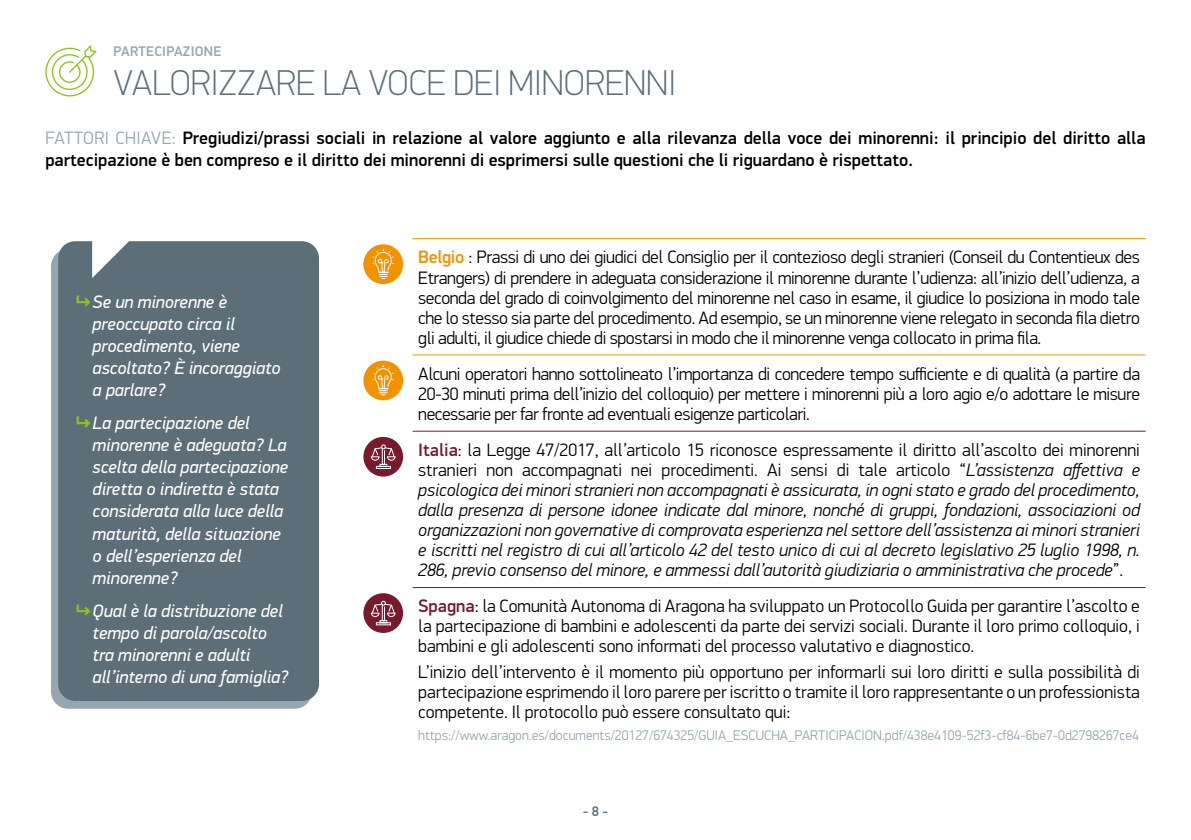
<style>
.page{position:relative;width:1191px;height:840px;background:#fff}
.page>*{position:absolute;margin:0;border:0;box-sizing:border-box;transform-origin:0 0}
.t1{font:100 36px "PF Din Display Pro";color:#5c6f79}
.t2{font:300 18px/20px "PF Din Display Pro";letter-spacing:-.02em;color:#000;text-align:justify}
.t3{font:italic 300 18px/20px "PF Din Display Pro";color:#000;text-align:justify}
.t4{font:italic 18px/22px "PF Din Display Pro";color:#fff}
.t5{font:500 18px/22px "PF Din Display Pro";color:#000}
.t6{font:300 14px "PF Din Display Pro";color:#95a6b0}
.t7{font:500 14px "PF Din Display Pro";letter-spacing:.02em;color:#95a6b0}
.t8{font:500 14px "PF Din Display Pro";color:#5c6f79}
.s1{font-weight:300;color:#95a6b0}
.s2{font-weight:900;font-style:normal;color:#95c11f}
.s3{font-weight:500;color:#f39200}
.s4{font-weight:500;font-style:normal;color:#771a2e}
.s5{font-style:normal}
.s6{font-weight:500;color:#771a2e}
</style>
<div class="page">
<div style="left:51px;top:249px;width:261px;height:459px;background:#95a6b0;border-radius:17px"></div>
<div style="left:58px;top:241px;width:261px;height:459px;background:#5c6f79;border-radius:17px"></div>
<svg style="left:92px;top:241px;width:54px;height:37px"></svg>
<hr style="left:412px;top:238px;width:733px;height:1px;background:#f39200">
<hr style="left:412px;top:354px;width:733px;height:1px;background:#f39200">
<hr style="left:412px;top:430px;width:733px;height:1px;background:#771a2e">
<hr style="left:412px;top:587px;width:733px;height:1px;background:#771a2e">
<div style="left:363px;top:244px;width:40px;height:40px;background:#f39200;border-radius:50%"></div>
<svg style="left:372px;top:244px;width:22px;height:35px"></svg>
<div style="left:363px;top:360px;width:40px;height:40px;background:#f39200;border-radius:50%"></div>
<svg style="left:372px;top:360px;width:22px;height:35px"></svg>
<div style="left:363px;top:436px;width:40px;height:40px;background:#771a2e;border-radius:50%"></div>
<svg style="left:370px;top:444px;width:26px;height:25px"></svg>
<div style="left:363px;top:593px;width:40px;height:39px;background:#771a2e;border-radius:50%"></div>
<svg style="left:370px;top:600px;width:26px;height:25px"></svg>
<svg style="left:45px;top:45px;width:51px;height:51px"></svg>
<p class="t7" style="left:114px;top:43px;width:109px">PARTECIPAZIONE</p>
<h1 class="t1" style="left:113px;top:62px;width:564px">VALORIZZARE LA VOCE DEI MINORENNI</h1>
<p class="t5" style="left:45px;top:127px;width:1101px"><span class="s1">FATTORI CHIAVE:</span> Pregiudizi/prassi sociali in relazione al valore aggiunto e alla rilevanza della voce dei minorenni: il principio del diritto alla partecipazione è ben compreso e il diritto dei minorenni di esprimersi sulle questioni che li riguardano è rispettato.</p>
<p class="t4" style="left:93px;top:291px;width:189px;text-indent:-17px"><span class="s2">↳</span>Se un minorenne è preoccupato circa il procedimento, viene ascoltato? È incoraggiato a parlare?</p>
<p class="t4" style="left:93px;top:412px;width:197px;text-indent:-17px"><span class="s2">↳</span>La partecipazione del minorenne è adeguata? La scelta della partecipazione diretta o indiretta è stata considerata alla luce della maturità, della situazione o dell’esperienza del minorenne?</p>
<p class="t4" style="left:93px;top:599px;width:197px;text-indent:-17px"><span class="s2">↳</span>Qual è la distribuzione del tempo di parola/ascolto tra minorenni e adulti all’interno di una famiglia?</p>
<p class="t2" style="left:418px;top:247px;width:723px"><span class="s3">Belgio</span> : Prassi di uno dei giudici del Consiglio per il contezioso degli stranieri (Conseil du Contentieux des Etrangers) di prendere in adeguata considerazione il minorenne durante l’udienza: all’inizio dell’udienza, a seconda del grado di coinvolgimento del minorenne nel caso in esame, il giudice lo posiziona in modo tale che lo stesso sia parte del procedimento. Ad esempio, se un minorenne viene relegato in seconda fila dietro gli adulti, il giudice chiede di spostarsi in modo che il minorenne venga collocato in prima fila.</p>
<p class="t2" style="left:418px;top:363px;width:723px">Alcuni operatori hanno sottolineato l’importanza di concedere tempo sufficiente e di qualità (a partire da 20-30 minuti prima dell’inizio del colloquio) per mettere i minorenni più a loro agio e/o adottare le misure necessarie per far fronte ad eventuali esigenze particolari.</p>
<p class="t3" style="left:418px;top:440px;width:723px"><span class="s4">Italia</span><span class="s5">: la Legge 47/2017, all’articolo 15 riconosce espressamente il diritto all’ascolto dei minorenni stranieri non accompagnati nei procedimenti. Ai sensi di tale articolo “</span>L’assistenza affettiva e psicologica dei minori stranieri non accompagnati è assicurata, in ogni stato e grado del procedimento, dalla presenza di persone idonee indicate dal minore, nonché di gruppi, fondazioni, associazioni od organizzazioni non governative di comprovata esperienza nel settore dell’assistenza ai minori stranieri e iscritti nel registro di cui all’articolo 42 del testo unico di cui al decreto legislativo 25 luglio 1998, n.<br>286, previo consenso del minore, e ammessi dall’autorità giudiziaria o amministrativa che procede<span class="s5">”.</span></p>
<p class="t2" style="left:418px;top:596px;width:723px"><span class="s6">Spagna</span>: la Comunità Autonoma di Aragona ha sviluppato un Protocollo Guida per garantire l’ascolto e la partecipazione di bambini e adolescenti da parte dei servizi sociali. Durante il loro primo colloquio, i bambini e gli adolescenti sono informati del processo valutativo e diagnostico.</p>
<p class="t2" style="left:418px;top:662px;width:723px">L’inizio dell’intervento è il momento più opportuno per informarli sui loro diritti e sulla possibilità di partecipazione esprimendo il loro parere per iscritto o tramite il loro rappresentante o un professionista competente. Il protocollo può essere consultato qui:</p>
<p class="t6" style="left:418px;top:726px;width:722px">https://www.aragon.es/documents/20127/674325/GUIA_ESCUCHA_PARTICIPACION.pdf/438e4109-52f3-cf84-6be7-0d2798267ce4</p>
<p class="t8" style="left:582px;top:801px;width:27px">- 8 -</p>
</div>
